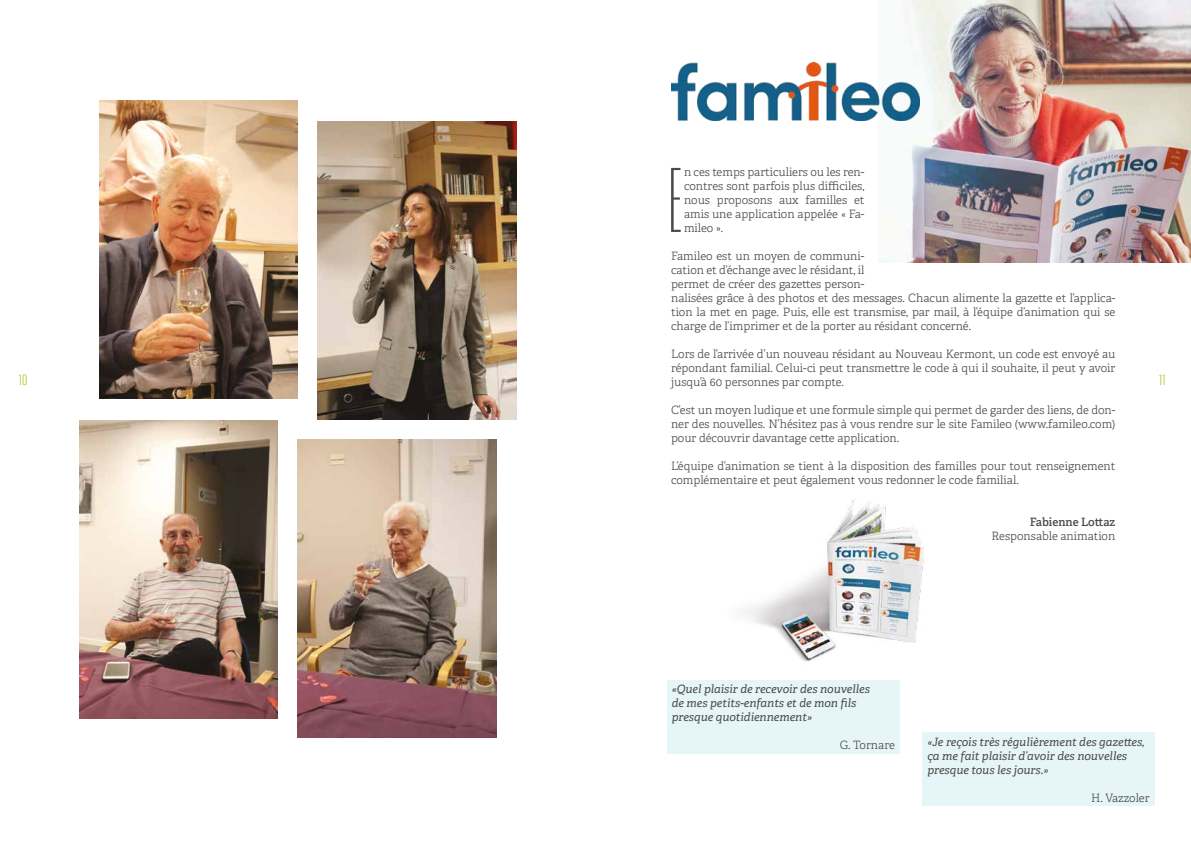
<style>
.page{position:relative;width:1191px;height:842px;background:#fff}
.page>*{position:absolute;margin:0;border:0;box-sizing:border-box;transform-origin:0 0}
.t1{font:300 91.5px "Rama Gothic C";color:#4a4a49}
.t2{font:300 15px "Rama Gothic E";color:#afcb3a}
.t3{font:11.5px/14px "Adelle PE Lt";color:#4a4a49;text-align:justify}
.t4{font:italic 11.5px/14px "Adelle PE";color:#4a4a49}
.t5{font:11.5px "Adelle PE Sb";color:#4a4a49}
</style>
<div class="page">
<div style="left:667px;top:681px;width:233px;height:73px;background:#e6f5f8"></div>
<div style="left:922px;top:733px;width:233px;height:73px;background:#e6f5f8"></div>
<img style="left:318px;top:121px;width:198px;height:298px">
<img style="left:99px;top:101px;width:199px;height:297px">
<img style="left:79px;top:421px;width:199px;height:297px">
<img style="left:298px;top:440px;width:198px;height:298px">
<img style="left:743px;top:500px;width:180px;height:162px">
<img style="left:878px;top:0;width:313px;height:262px">
<img style="left:671px;top:63px;width:248px;height:57px">
<h1 class="t1" style="left:668px;top:160px;width:15px">E</h1>
<p class="t3" style="left:684px;top:164px;width:182px">n ces temps particuliers ou les ren&shy;contres sont parfois plus difficiles, nous proposons aux familles et amis une application appelée « Fa&shy;mileo ».</p>
<p class="t3" style="left:671px;top:248px;width:446px;text-align:left">Famileo est un moyen de communi-<br>cation et d’échange avec le résidant, il<br>permet de créer des gazettes person-<br>nalisées grâce à des photos et des messages. Chacun alimente la gazette et l’applica&shy;tion la met en page. Puis, elle est transmise, par mail, à l’équipe d’animation qui se charge de l’imprimer et de la porter au résidant concerné.</p>
<p class="t3" style="left:671px;top:346px;width:446px">Lors de l’arrivée d’un nouveau résidant au Nouveau Kermont, un code est envoyé au répondant familial. Celui-ci peut transmettre le code à qui il souhaite, il peut y avoir jusqu’à 60 personnes par compte.</p>
<p class="t3" style="left:671px;top:402px;width:446px">C’est un moyen ludique et une formule simple qui permet de garder des liens, de don&shy;ner des nouvelles. N’hésitez pas à vous rendre sur le site Famileo (www.famileo.com) pour découvrir davantage cette application.</p>
<p class="t3" style="left:671px;top:458px;width:446px">L’équipe d’animation se tient à la disposition des familles pour tout renseignement complémentaire et peut également vous redonner le code familial.</p>
<p class="t5" style="left:1029px;top:513px;width:87px">Fabienne Lottaz</p>
<p class="t3" style="left:991px;top:528px;width:125px">Responsable animation</p>
<h2 class="t2" style="left:19px;top:372px;width:10px">10</h2>
<h2 class="t2" style="left:1159px;top:372px;width:8px">11</h2>
<p class="t4" style="left:672px;top:681px;width:200px">«Quel plaisir de recevoir des nouvelles de mes petits-enfants et de mon fils presque quotidiennement»</p>
<p class="t3" style="left:839px;top:737px;width:57px">G. Tornare</p>
<p class="t4" style="left:927px;top:734px;width:219px">«Je reçois très régulièrement des gazettes, ça me fait plaisir d’avoir des nouvelles presque tous les jours.»</p>
<p class="t3" style="left:1091px;top:790px;width:60px">H. Vazzoler</p>
</div>
